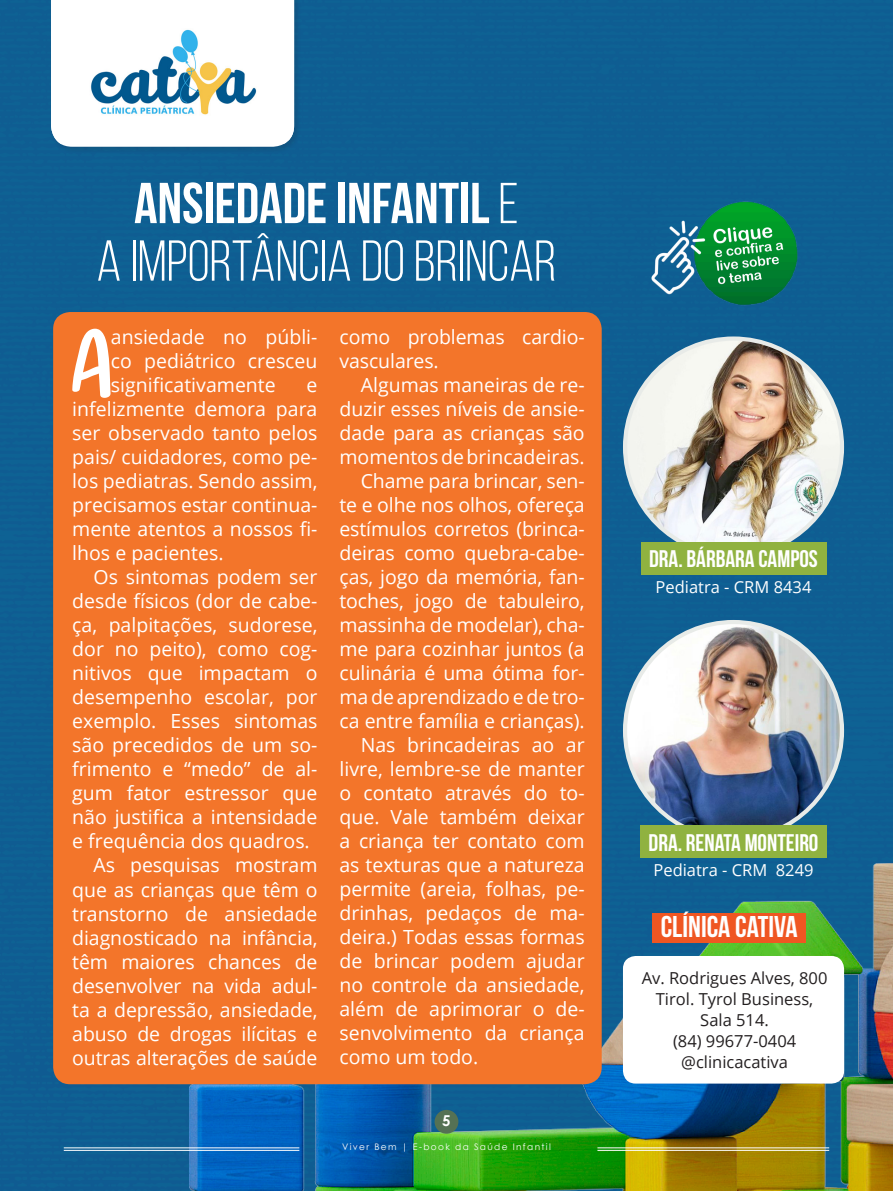
<style>
.page{position:relative;width:893px;height:1191px;background:#0e5e92}
.page>*{position:absolute;margin:0;border:0;box-sizing:border-box;transform-origin:0 0}
.Capitular{font:76.8px "Baby Snail";color:#fff}
.Retranca{font:57.6px "Bebas Neue";color:#fff}
.Retranca-2{font:700 57.6px "Bebas Neue";color:#fff}
.Assinatura{font:700 30px "Bebas Neue";color:#fff}
.Assinatura-2{font:24px "Bebas Neue";color:#fff}
.Ebook{font:19.5px/24px "Open Sans";color:#fff;text-align:justify}
.Capitular-2{font:19.5px/24px "Open Sans";color:#fff;text-align:justify}
.Assinatura-3{font:16.5px "Open Sans";color:#231f20}
.Assinatura-4{font:16.5px "Open Sans";color:#fff}
.t1{font:700 15px "Century Gothic";color:#fff}
.t2{font:9px "Century Gothic";letter-spacing:.15em;color:#fff}
.s1{font-weight:400}
</style>
<div class="page">
<img style="left:111px;top:750px;width:782px;height:441px">
<img style="left:650px;top:200px;width:153px;height:112px">
<hr style="left:64px;top:1147px;width:235px;height:1px;background:#fff">
<hr style="left:64px;top:1150px;width:235px;height:1px;background:#fff">
<div style="left:435px;top:1109px;width:23px;height:24px;background:#557154;border-radius:50%"></div>
<hr style="left:597px;top:1147px;width:232px;height:1px;background:#fff">
<hr style="left:597px;top:1150px;width:232px;height:1px;background:#fff">
<div style="left:623px;top:956px;width:221px;height:127px;background:#fff;border-radius:13px"></div>
<div style="left:53px;top:312px;width:549px;height:772px;background:#f3752a;border-radius:17px"></div>
<div style="left:49px;top:0;width:253px;height:155px;background:#0f5b8d"></div>
<svg style="left:61px;top:144px;width:225px;height:3px"></svg>
<img style="left:51px;top:0;width:243px;height:144px">
<img style="left:625px;top:338px;width:217px;height:217px;border-radius:108px">
<div style="left:641px;top:542px;width:185px;height:32px;background:#90b240"></div>
<img style="left:625px;top:622px;width:217px;height:217px;border-radius:108px">
<div style="left:640px;top:825px;width:187px;height:33px;background:#90b240"></div>
<div style="left:652px;top:913px;width:154px;height:30px;background:#ef5622"></div>
<p class="Retranca-2" style="left:134px;top:172px;width:386px">ANSIEDADE INFANTIL <span class="s1">E</span></p>
<p class="Retranca" style="left:96px;top:230px;width:461px">A IMPORTÂNCIA DO BRINCAR</p>
<p class="Capitular" style="left:68px;top:321px;width:44px">A</p>
<p class="Capitular-2" style="left:111px;top:325px;width:208px">ansiedade no públi&shy;co pediátrico cresceu significativamente</p>
<p class="Capitular-2" style="left:72px;top:373px;width:247px;text-indent:234px">e infelizmente demora para ser observado tanto pelos pais/ cuidadores, como pe&shy;los pediatras. Sendo assim, precisamos estar continua&shy;mente atentos a nossos fi&shy;lhos e pacientes.</p>
<p class="Ebook" style="left:72px;top:565px;width:247px;text-indent:21px">Os sintomas podem ser desde físicos (dor de cabe&shy;ça, palpitações, sudorese, dor no peito), como cog&shy;nitivos que impactam o desempenho escolar, por exemplo. Esses sintomas são precedidos de um so&shy;frimento e “medo” de al&shy;gum fator estressor que não justifica a intensidade e frequência dos quadros.</p>
<p class="Ebook" style="left:72px;top:853px;width:247px;text-indent:21px">As pesquisas mostram que as crianças que têm o transtorno de ansiedade diagnosticado na infância, têm maiores chances de desenvolver na vida adul&shy;ta a depressão, ansiedade, abuso de drogas ilícitas e outras alterações de saúde</p>
<p class="Ebook" style="left:339px;top:324px;width:247px">como problemas cardio&shy;vasculares.</p>
<p class="Ebook" style="left:339px;top:372px;width:247px;text-indent:21px">Algumas maneiras de re&shy;duzir esses níveis de ansie&shy;dade para as crianças são momentos de brincadeiras.</p>
<p class="Ebook" style="left:339px;top:468px;width:247px;text-indent:21px">Chame para brincar, sen&shy;te e olhe nos olhos, ofereça estímulos corretos (brinca&shy;deiras como quebra-cabe&shy;ças, jogo da memória, fan&shy;toches, jogo de tabuleiro, massinha de modelar), cha&shy;me para cozinhar juntos (a culinária é uma ótima for&shy;ma de aprendizado e de tro&shy;ca entre família e crianças).</p>
<p class="Ebook" style="left:339px;top:732px;width:247px;text-indent:21px">Nas brincadeiras ao ar livre, lembre-se de manter o contato através do to&shy;que. Vale também deixar a criança ter contato com as texturas que a natureza permite (areia, folhas, pe&shy;drinhas, pedaços de ma&shy;deira.) Todas essas formas de brincar podem ajudar no controle da ansiedade, além de aprimorar o de&shy;senvolvimento da criança como um todo.</p>
<p class="t1" style="left:442px;top:1111px;width:10px">5</p>
<p class="t2" style="left:342px;top:1140px;width:210px">Viver Bem | E-book da Saúde Infantil</p>
<p class="Assinatura-2" style="left:649px;top:546px;width:170px">DRA. BÁRBARA CAMPOS</p>
<p class="Assinatura-4" style="left:656px;top:575px;width:157px">Pediatra - CRM 8434</p>
<p class="Assinatura-2" style="left:649px;top:829px;width:171px">DRA. RENATA MONTEIRO</p>
<p class="Assinatura-4" style="left:653px;top:859px;width:162px">Pediatra - CRM 8249</p>
<p class="Assinatura" style="left:661px;top:910px;width:138px">CLÍNICA CATIVA</p>
<p class="Assinatura-3" style="left:642px;top:966px;width:187px">Av. Rodrigues Alves, 800</p>
<p class="Assinatura-3" style="left:656px;top:987px;width:159px">Tirol. Tyrol Business,</p>
<p class="Assinatura-3" style="left:700px;top:1008px;width:70px">Sala 514.</p>
<p class="Assinatura-3" style="left:673px;top:1029px;width:125px">(84) 99677-0404</p>
<p class="Assinatura-3" style="left:681px;top:1050px;width:108px">@clinicacativa</p>
</div>
